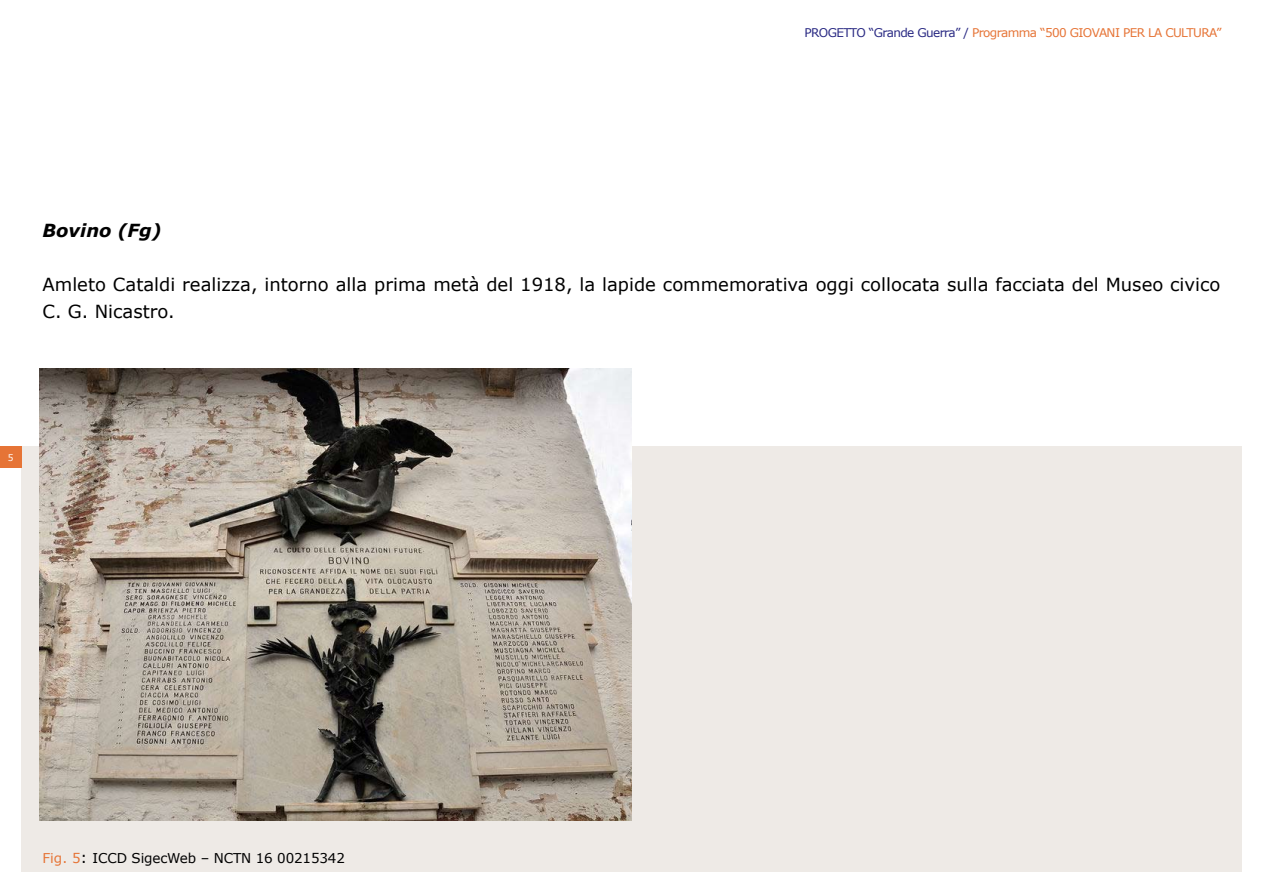
<style>
.page{position:relative;width:1263px;height:893px;background:#fff}
.page>*{position:absolute;margin:0;border:0;box-sizing:border-box;transform-origin:0 0}
.t1{font:18px/27px "Verdana";color:#000}
.t2{font:italic 700 18px "Verdana";color:#000}
.t3{font:13.5px "Verdana";letter-spacing:-.01em;color:#000}
.t4{font:12px "Verdana";letter-spacing:-.05em;color:#e67436}
.t5{font:9px "Verdana";color:#fff}
.s1{color:#292983}
.s2{color:#e67436}
.s3{font-size:15px}
</style>
<div class="page">
<div style="left:21px;top:446px;width:1221px;height:426px;background:#eeeae6"></div>
<div style="left:0;top:446px;width:21px;height:22px;background:#e67436"></div>
<img style="left:40px;top:369px;width:591px;height:452px">
<p class="t4" style="left:804px;top:25px;width:418px"><span class="s1">PROGETTO “Grande Guerra” /</span> Programma “500 GIOVANI PER LA CULTURA”</p>
<p class="t2" style="left:43px;top:218px;width:121px">Bovino (Fg)</p>
<p class="t1" style="left:43px;top:271px;width:1179px">Amleto Cataldi realizza, intorno alla prima metà del 1918, la lapide commemorativa oggi collocata sulla facciata del Museo civico<br>C. G. Nicastro.</p>
<p class="t5" style="left:8px;top:451px;width:7px">5</p>
<p class="t3" style="left:43px;top:849px;width:304px"><span class="s2">Fig. 5</span><span class="s3">:</span> ICCD SigecWeb – NCTN 16 00215342</p>
</div>
